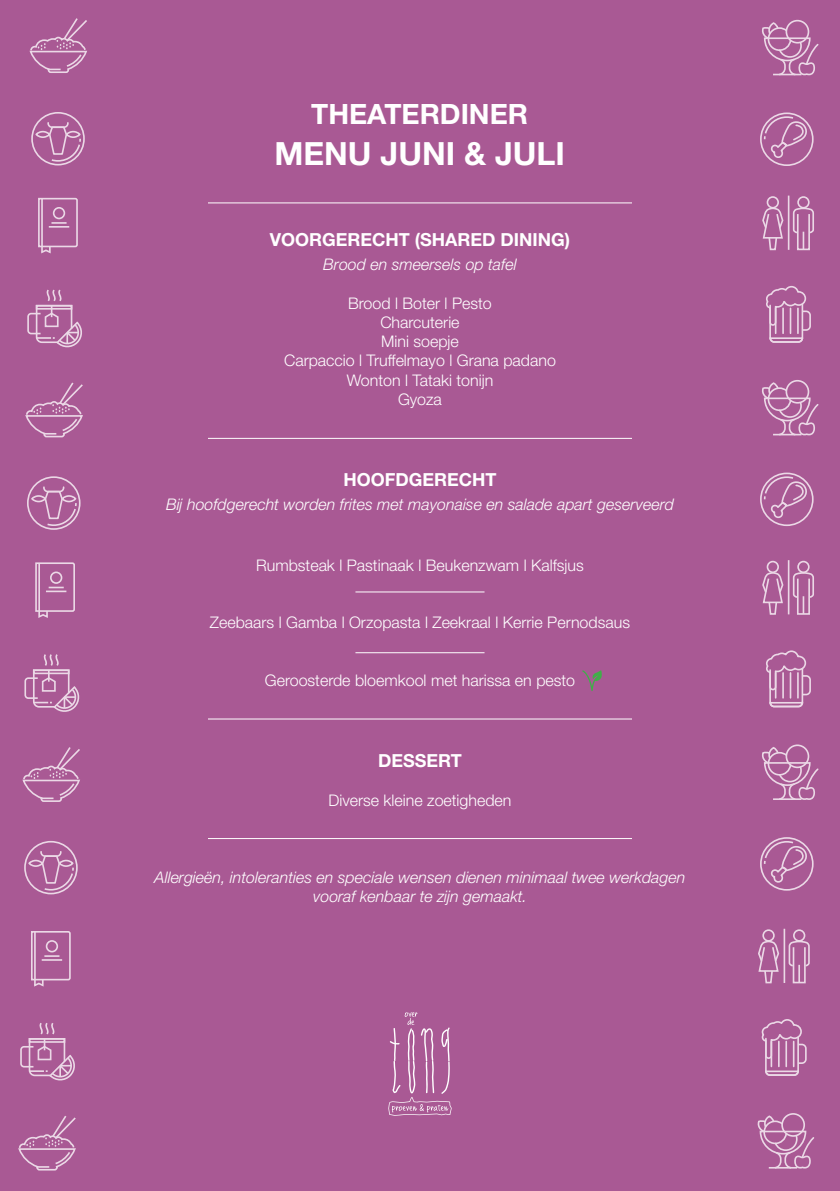
<style>
.page{position:relative;width:840px;height:1191px;background:#fff}
.page>*{position:absolute;margin:0;border:0;box-sizing:border-box;transform-origin:0 0}
.t1{font:700 32px "Helvetica Neue LT Std";color:#fff}
.t2{font:700 28px "Helvetica Neue LT Std";color:#fff}
.t3{font:700 18px "Helvetica Neue LT Std";color:#fff}
.t4{font:300 16px/19.2px "Helvetica Neue LT Std";color:#fff;text-align:center}
.t5{font:italic 300 16px/19.2px "Helvetica Neue LT Std";color:#fff;text-align:center}
</style>
<div class="page">
<div style="left:0;top:0;width:839px;height:1191px;background:#a95994"></div>
<div style="left:31px;top:112px;width:54px;height:53px;border:2px solid #fff;border-radius:50%"></div>
<div style="left:35px;top:131px;width:15px;height:7px;border:2px solid #fff;border-radius:50%"></div>
<svg style="left:46px;top:121px;width:36px;height:41px"></svg>
<svg style="left:29px;top:18px;width:58px;height:55px"></svg>
<svg style="left:38px;top:197px;width:40px;height:57px"></svg>
<hr style="left:49px;top:226px;width:20px;height:2px;background:#fff">
<svg style="left:27px;top:289px;width:55px;height:59px"></svg>
<div style="left:27px;top:476px;width:53px;height:54px;border:2px solid #fff;border-radius:50%"></div>
<div style="left:31px;top:495px;width:15px;height:7px;border:2px solid #fff;border-radius:50%"></div>
<svg style="left:42px;top:485px;width:35px;height:42px"></svg>
<svg style="left:25px;top:382px;width:58px;height:56px"></svg>
<div style="left:759px;top:472px;width:54px;height:54px;border:2px solid #fff;border-radius:50%"></div>
<svg style="left:762px;top:475px;width:46px;height:45px"></svg>
<svg style="left:766px;top:285px;width:45px;height:58px"></svg>
<div style="left:796px;top:196px;width:13px;height:12px;border:2px solid #fff;border-radius:50%"></div>
<div style="left:796px;top:213px;width:13px;height:37px;border:2px solid #fff"></div>
<svg style="left:792px;top:206px;width:22px;height:43px"></svg>
<div style="left:766px;top:196px;width:12px;height:12px;border:2px solid #fff;border-radius:50%"></div>
<svg style="left:762px;top:206px;width:21px;height:45px"></svg>
<hr style="left:787px;top:196px;width:2px;height:54px;background:#fff">
<div style="left:785px;top:380px;width:23px;height:23px;border:2px solid #fff;border-radius:50%"></div>
<svg style="left:762px;top:381px;width:57px;height:55px"></svg>
<div style="left:759px;top:112px;width:54px;height:54px;border:2px solid #fff;border-radius:50%"></div>
<svg style="left:762px;top:115px;width:46px;height:45px"></svg>
<div style="left:785px;top:20px;width:23px;height:24px;border:2px solid #fff;border-radius:50%"></div>
<svg style="left:762px;top:21px;width:57px;height:55px"></svg>
<svg style="left:35px;top:562px;width:40px;height:56px"></svg>
<hr style="left:46px;top:590px;width:20px;height:2px;background:#fff">
<svg style="left:24px;top:654px;width:56px;height:58px"></svg>
<div style="left:24px;top:841px;width:54px;height:53px;border:2px solid #fff;border-radius:50%"></div>
<div style="left:28px;top:859px;width:15px;height:8px;border:2px solid #fff;border-radius:50%"></div>
<svg style="left:39px;top:850px;width:36px;height:41px"></svg>
<svg style="left:22px;top:747px;width:58px;height:55px"></svg>
<svg style="left:31px;top:931px;width:40px;height:56px"></svg>
<svg style="left:20px;top:1023px;width:55px;height:58px"></svg>
<svg style="left:18px;top:1116px;width:58px;height:55px"></svg>
<svg style="left:761px;top:1019px;width:46px;height:57px"></svg>
<div style="left:792px;top:929px;width:12px;height:12px;border:2px solid #fff;border-radius:50%"></div>
<div style="left:792px;top:946px;width:13px;height:37px;border:2px solid #fff"></div>
<svg style="left:788px;top:939px;width:22px;height:43px"></svg>
<div style="left:762px;top:929px;width:12px;height:12px;border:2px solid #fff;border-radius:50%"></div>
<svg style="left:758px;top:939px;width:21px;height:45px"></svg>
<hr style="left:783px;top:928px;width:1px;height:55px;background:#fff">
<div style="left:780px;top:1113px;width:24px;height:23px;border:2px solid #fff;border-radius:50%"></div>
<svg style="left:757px;top:1114px;width:58px;height:55px"></svg>
<div style="left:759px;top:837px;width:54px;height:53px;border:2px solid #fff;border-radius:50%"></div>
<svg style="left:762px;top:840px;width:46px;height:44px"></svg>
<svg style="left:766px;top:650px;width:45px;height:58px"></svg>
<div style="left:796px;top:561px;width:13px;height:12px;border:2px solid #fff;border-radius:50%"></div>
<svg style="left:792px;top:570px;width:22px;height:44px"></svg>
<div style="left:766px;top:561px;width:12px;height:12px;border:2px solid #fff;border-radius:50%"></div>
<svg style="left:762px;top:571px;width:21px;height:44px"></svg>
<hr style="left:787px;top:560px;width:2px;height:54px;background:#fff">
<div style="left:785px;top:744px;width:23px;height:24px;border:2px solid #fff;border-radius:50%"></div>
<svg style="left:762px;top:746px;width:57px;height:54px"></svg>
<svg style="left:388px;top:1012px;width:63px;height:104px"></svg>
<svg style="left:582px;top:670px;width:19px;height:21px"></svg>
<hr style="left:208px;top:438px;width:423px;height:1px;background:#fff">
<hr style="left:208px;top:718px;width:423px;height:1px;background:#fff">
<hr style="left:208px;top:203px;width:423px;height:1px;background:#fff">
<hr style="left:208px;top:838px;width:423px;height:1px;background:#fff">
<hr style="left:355px;top:652px;width:129px;height:1px;background:#fff">
<hr style="left:355px;top:591px;width:129px;height:1px;background:#fff">
<h2 class="t2" style="left:311px;top:97px;width:218px">THEATERDINER</h2>
<h1 class="t1" style="left:274px;top:134px;width:292px">MENU JUNI &amp; JULI</h1>
<p class="t3" style="left:269px;top:229px;width:302px">VOORGERECHT (SHARED DINING)</p>
<p class="t5" style="left:323px;top:255px;width:195px">Brood en smeersels op tafel</p>
<p class="t4" style="left:284px;top:293px;width:273px">Brood l Boter l Pesto<br>Charcuterie<br>Mini soepje<br>Carpaccio l Truffelmayo l Grana padano<br>Wonton l Tataki tonijn<br>Gyoza</p>
<p class="t3" style="left:343px;top:469px;width:155px">HOOFDGERECHT</p>
<p class="t5" style="left:166px;top:495px;width:509px">Bij hoofdgerecht worden frites met mayonaise en salade apart geserveerd</p>
<p class="t4" style="left:256px;top:555px;width:329px">Rumbsteak l Pastinaak l Beukenzwam l Kalfsjus</p>
<p class="t4" style="left:210px;top:612px;width:421px">Zeebaars l Gamba l Orzopasta l Zeekraal l Kerrie Pernodsaus</p>
<p class="t4" style="left:265px;top:670px;width:312px">Geroosterde bloemkool met harissa en pesto</p>
<p class="t3" style="left:378px;top:750px;width:85px">DESSERT</p>
<p class="t4" style="left:328px;top:790px;width:184px">Diverse kleine zoetigheden</p>
<p class="t5" style="left:154px;top:867px;width:532px">Allergieën, intoleranties en speciale wensen dienen minimaal twee werkdagen vooraf kenbaar te zijn gemaakt.</p>
</div>
